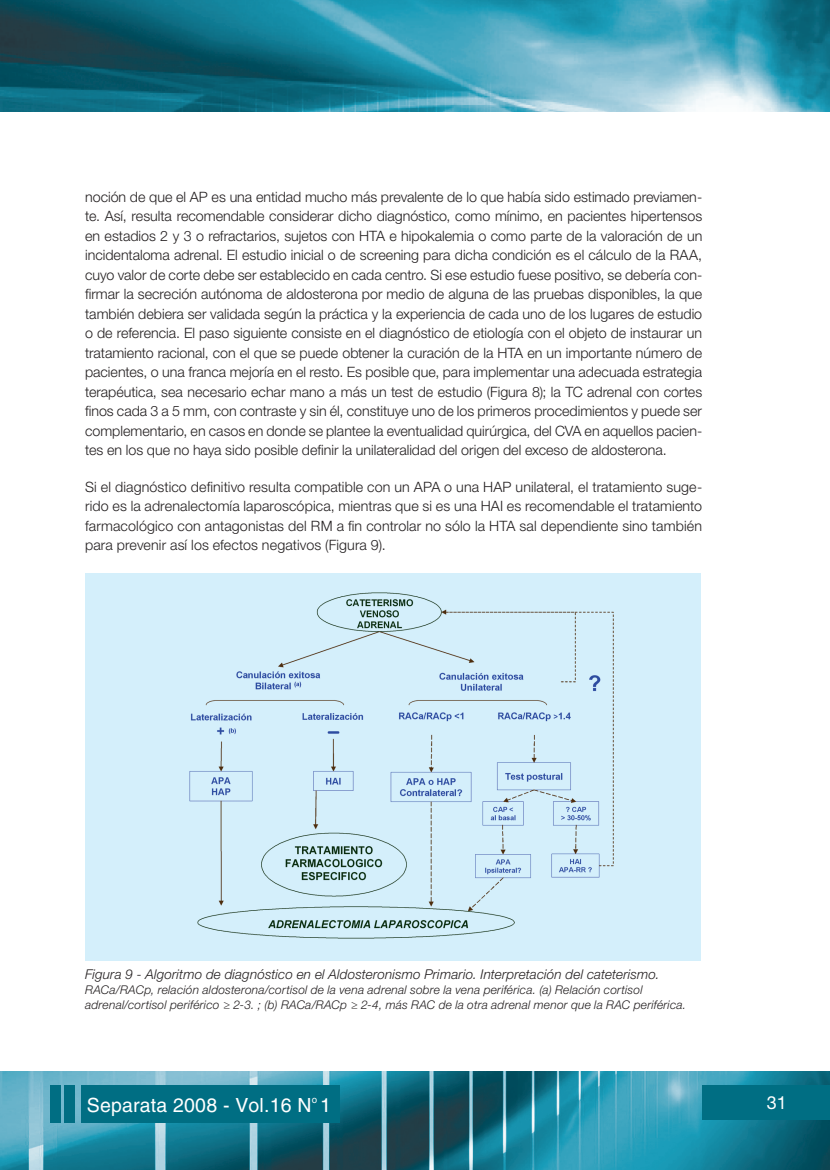
<style>
.page{position:relative;width:830px;height:1170px;background:#fff}
.page>*{position:absolute;margin:0;border:0;box-sizing:border-box;transform-origin:0 0}
.t1{font:19.5px "Helvetica LT Std";letter-spacing:.01em;color:#fff}
.t2{font:18px "Helvetica Neue LT Std";color:#fff}
.t3{font:300 14.25px/19.5px "Helvetica Neue LT Std";color:#231f20;text-align:justify}
.t4{font:italic 300 13.5px "Helvetica Neue LT Std";letter-spacing:.01em;color:#231f20}
.t5{font:italic 300 12px/15px "Helvetica Neue LT Std";letter-spacing:.015em;color:#231f20}
.t6{font:9.75px "Helvetica LT Std";color:#fff}
</style>
<div class="page">
<img style="left:0;top:1071px;width:829px;height:98px">
<img style="left:0;top:0;width:829px;height:112px">
<div style="left:81px;top:1085px;width:258px;height:37px;background:#006e83"></div>
<div style="left:702px;top:1085px;width:127px;height:34px;background:#006e83"></div>
<div style="left:64px;top:1084px;width:11px;height:38px;background:#006e83"></div>
<div style="left:50px;top:1084px;width:11px;height:38px;background:#006e83"></div>
<div style="left:85px;top:573px;width:615px;height:388px;background:#d4effb"></div>
<img style="left:189px;top:592px;width:425px;height:347px">
<p class="t3" style="left:85px;top:186px;width:618px">noción de que el AP es una entidad mucho más prevalente de lo que había sido estimado previamen&shy;te. Así, resulta recomendable considerar dicho diagnóstico, como mínimo, en pacientes hipertensos en estadios 2 y 3 o refractarios, sujetos con HTA e hipokalemia o como parte de la valoración de un incidentaloma adrenal. El estudio inicial o de screening para dicha condición es el cálculo de la RAA, cuyo valor de corte debe ser establecido en cada centro. Si ese estudio fuese positivo, se debería con&shy;firmar la secreción autónoma de aldosterona por medio de alguna de las pruebas disponibles, la que también debiera ser validada según la práctica y la experiencia de cada uno de los lugares de estudio o de referencia. El paso siguiente consiste en el diagnóstico de etiología con el objeto de instaurar un tratamiento racional, con el que se puede obtener la curación de la HTA en un importante número de pacientes, o una franca mejoría en el resto. Es posible que, para implementar una adecuada estrategia terapéutica, sea necesario echar mano a más un test de estudio (Figura 8); la TC adrenal con cortes finos cada 3 a 5 mm, con contraste y sin él, constituye uno de los primeros procedimientos y puede ser complementario, en casos en donde se plantee la eventualidad quirúrgica, del CVA en aquellos pacien&shy;tes en los que no haya sido posible definir la unilateralidad del origen del exceso de aldosterona.</p>
<p class="t3" style="left:85px;top:476px;width:618px">Si el diagnóstico definitivo resulta compatible con un APA o una HAP unilateral, el tratamiento suge&shy;rido es la adrenalectomía laparoscópica, mientras que si es una HAI es recomendable el tratamiento farmacológico con antagonistas del RM a fin controlar no sólo la HTA sal dependiente sino también para prevenir así los efectos negativos (Figura 9).</p>
<p class="t4" style="left:85px;top:966px;width:575px">Figura 9 - Algoritmo de diagnóstico en el Aldosteronismo Primario. Interpretación del cateterismo.</p>
<p class="t5" style="left:85px;top:982px;width:602px">RACa/RACp, relación aldosterona/cortisol de la vena adrenal sobre la vena periférica. (a) Relación cortisol adrenal/cortisol periférico ≥ 2-3. ; (b) RACa/RACp ≥ 2-4, más RAC de la otra adrenal menor que la RAC periférica.</p>
<p class="t6" style="left:311px;top:1094px;width:7px">o</p>
<p class="t2" style="left:766px;top:1091px;width:9px">31</p>
<h1 class="t1" style="left:87px;top:1094px;width:245px">Separata 2008 - Vol.16 N 1</h1>
</div>
